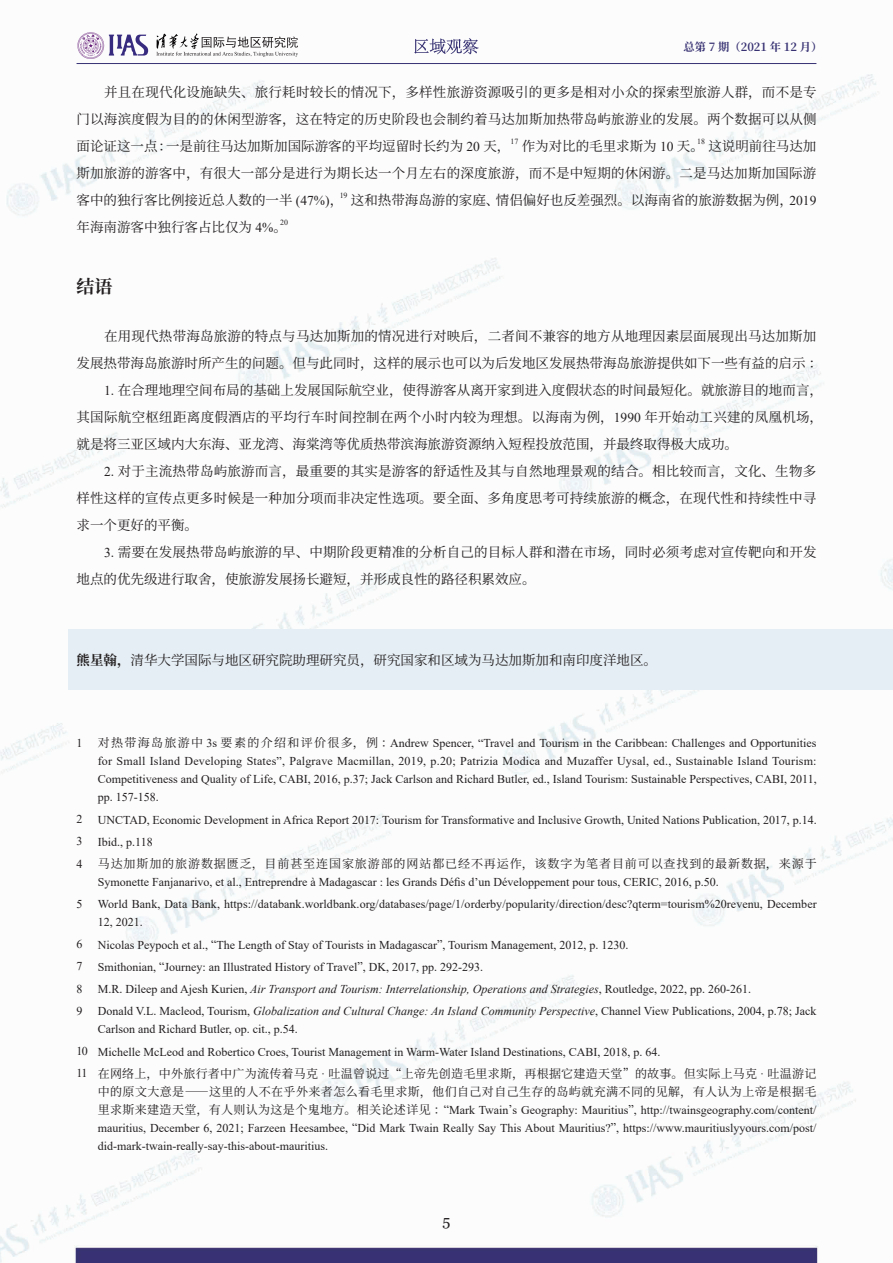
<style>
.page{position:relative;width:893px;height:1263px;background:#fff}
.page>*{position:absolute;margin:0;border:0;box-sizing:border-box;transform-origin:0 0}
.t1{font:700 18px "Source Han Serif CN";color:#231f20}
.t2{font:15px "Georgia";color:#231f20}
.t3{font:13.5px/27px "Source Han Serif CN";color:#231f20;text-align:justify}
.t4{font:12px/18px "Times New Roman";color:#231f20;text-align:justify}
.t5{font:12px/18px "Source Han Serif CN";letter-spacing:.035em;color:#231f20;text-align:right}
.t6{font:italic 12px "Times New Roman";color:#231f20}
.t7{font:12px "Source Han Serif CN";letter-spacing:.075em;color:#231f20}
.t8{font:700 11.25px "Source Han Serif CN";color:#383273}
.t9{font:7.8px "Times New Roman";color:#231f20}
.s1{font-family:"Times New Roman"}
.s2{font-weight:700}
.s3{font-family:"Source Han Serif CN"}
.s4{font-style:normal}
.s5{font-style:italic}
</style>
<div class="page">
<img style="left:0;top:49px;width:893px;height:1214px">
<svg style="left:414px;top:38px;width:65px;height:16px"></svg>
<hr style="left:77px;top:63px;width:739px;height:1px;background:#373273">
<svg style="left:77px;top:32px;width:71px;height:27px"></svg>
<svg style="left:156px;top:33px;width:142px;height:24px"></svg>
<div style="left:69px;top:629px;width:824px;height:61px;background:#e5eef4"></div>
<p class="t8" style="left:684px;top:41px;width:140px">总第 7 期（2021 年 12 月）</p>
<p class="t3" style="left:77px;top:79px;width:742px;text-indent:28px">并且在现代化设施缺失、旅行耗时较长的情况下，多样性旅游资源吸引的更多是相对小众的探索型旅游人群，而不是专门以海滨度假为目的的休闲型游客，这在特定的历史阶段也会制约着马达加斯加热带岛屿旅游业的发展。两个数据可以从侧面论证这一点：一是前往马达加斯加国际游客的平均逗留时长约为 <span class="s1">20</span> 天，</p>
<p class="t9" style="left:697px;top:136px;width:9px">18</p>
<p class="t3" style="left:77px;top:160px;width:741px">斯加旅游的游客中，有很大一部分是进行为期长达一个月左右的深度旅游，而不是中短期的休闲游。二是马达加斯加国际游客中的独行客比例接近总人数的一半 <span class="s1">(47%)</span>，</p>
<p class="t9" style="left:510px;top:136px;width:9px">17</p>
<p class="t3" style="left:522px;top:133px;width:296px">作为对比的毛里求斯为 <span class="s1">10</span> 天。这说明前往马达加</p>
<p class="t9" style="left:340px;top:190px;width:9px">19</p>
<p class="t3" style="left:351px;top:187px;width:467px">这和热带海岛游的家庭、情侣偏好也反差强烈。以海南省的旅游数据为例，<span class="s1">2019</span></p>
<p class="t3" style="left:77px;top:214px;width:212px">年海南游客中独行客占比仅为 <span class="s1">4%</span>。</p>
<p class="t9" style="left:280px;top:217px;width:9px">20</p>
<h1 class="t1" style="left:77px;top:276px;width:37px">结语</h1>
<p class="t3" style="left:77px;top:323px;width:747px;text-indent:28px">在用现代热带海岛旅游的特点与马达加斯加的情况进行对映后，二者间不兼容的地方从地理因素层面展现出马达加斯加发展热带海岛旅游时所产生的问题。但与此同时，这样的展示也可以为后发地区发展热带海岛旅游提供如下一些有益的启示：</p>
<p class="t3" style="left:77px;top:377px;width:748px;text-indent:28px"><span class="s1">1.</span> 在合理地理空间布局的基础上发展国际航空业，使得游客从离开家到进入度假状态的时间最短化。就旅游目的地而言，其国际航空枢纽距离度假酒店的平均行车时间控制在两个小时内较为理想。以海南为例，<span class="s1">1990</span> 年开始动工兴建的凤凰机场，就是将三亚区域内大东海、亚龙湾、海棠湾等优质热带滨海旅游资源纳入短程投放范围，并最终取得极大成功。</p>
<p class="t3" style="left:77px;top:458px;width:741px;text-indent:28px"><span class="s1">2.</span> 对于主流热带岛屿旅游而言，最重要的其实是游客的舒适性及其与自然地理景观的结合。相比较而言，文化、生物多样性这样的宣传点更多时候是一种加分项而非决定性选项。要全面、多角度思考可持续旅游的概念，在现代性和持续性中寻求一个更好的平衡。</p>
<p class="t3" style="left:77px;top:539px;width:742px;text-indent:28px"><span class="s1">3.</span> 需要在发展热带岛屿旅游的早、中期阶段更精准的分析自己的目标人群和潜在市场，同时必须考虑对宣传靶向和开发地点的优先级进行取舍，使旅游发展扬长避短，并形成良性的路径积累效应。</p>
<p class="t3" style="left:77px;top:647px;width:582px"><span class="s2">熊星翰，</span>清华大学国际与地区研究院助理研究员，研究国家和区域为马达加斯加和南印度洋地区。</p>
<p class="t4" style="left:77px;top:733px;width:7px">1</p>
<p class="t4" style="left:98px;top:734px;width:720px"><span class="s3">对热带海岛旅游中</span> 3s <span class="s3">要素的介绍和评价很多，例：</span>Andrew Spencer, “Travel and Tourism in the Caribbean: Challenges and Opportunities for Small Island Developing States”, Palgrave Macmillan, 2019, p.20; Patrizia Modica and Muzaffer Uysal, ed., Sustainable Island Tourism:<br>Competitiveness and Quality of Life, CABI, 2016, p.37; Jack Carlson and Richard Butler, ed., Island Tourism: Sustainable Perspectives, CABI, 2011, pp. 157-158.</p>
<p class="t4" style="left:77px;top:810px;width:7px">2</p>
<p class="t4" style="left:98px;top:810px;width:720px">UNCTAD, Economic Development in Africa Report 2017: Tourism for Transformative and Inclusive Growth, United Nations Publication, 2017, p.14.</p>
<p class="t4" style="left:77px;top:832px;width:7px">3</p>
<p class="t4" style="left:98px;top:832px;width:56px">Ibid., p.118</p>
<p class="t4" style="left:77px;top:854px;width:7px">4</p>
<p class="t7" style="left:98px;top:857px;width:720px">马达加斯加的旅游数据匮乏，目前甚至连国家旅游部的网站都已经不再运作，该数字为笔者目前可以查找到的最新数据，来源于</p>
<p class="t4" style="left:98px;top:873px;width:622px">Symonette Fanjanarivo, et al., Entreprendre à Madagascar : les Grands Défis d’un Développement pour tous, CERIC, 2016, p.50.</p>
<p class="t4" style="left:77px;top:894px;width:7px">5</p>
<p class="t4" style="left:98px;top:895px;width:720px">World Bank, Data Bank, https://databank.worldbank.org/databases/page/1/orderby/popularity/direction/desc?qterm=tourism%20revenu, December<br>12, 2021.</p>
<p class="t4" style="left:77px;top:935px;width:7px">6</p>
<p class="t4" style="left:98px;top:935px;width:532px">Nicolas Peypoch et al., “The Length of Stay of Tourists in Madagascar”, Tourism Management, 2012, p. 1230.</p>
<p class="t4" style="left:77px;top:957px;width:7px">7</p>
<p class="t4" style="left:98px;top:957px;width:387px">Smithonian, “Journey: an Illustrated History of Travel”, DK, 2017, pp. 292-293.</p>
<p class="t4" style="left:77px;top:979px;width:7px">8</p>
<p class="t6" style="left:98px;top:980px;width:655px"><span class="s4">M.R. Dileep and Ajesh Kurien,</span> Air Transport and Tourism: Interrelationship, Operations and Strategies<span class="s4">, Routledge, 2022, pp. 260-261.</span></p>
<p class="t4" style="left:77px;top:1001px;width:7px">9</p>
<p class="t4" style="left:98px;top:1002px;width:720px">Donald V.L. Macleod, Tourism, <span class="s5">Globalization and Cultural Change: An Island Community Perspective</span>, Channel View Publications, 2004, p.78; Jack<br>Carlson and Richard Butler, op. cit., p.54.</p>
<p class="t4" style="left:77px;top:1042px;width:585px">10 Michelle McLeod and Robertico Croes, Tourist Management in Warm-Water Island Destinations, CABI, 2018, p. 64.</p>
<p class="t5" style="left:77px;top:1065px;width:741px"><span class="s1">11</span> 在网络上，中外旅行者中广为流传着马克 <span class="s1">·</span> 吐温曾说过“上帝先创造毛里求斯，再根据它建造天堂”的故事。但实际上马克 <span class="s1">·</span> 吐温游记中的原文大意是——这里的人不在乎外来者怎么看毛里求斯，他们自己对自己生存的岛屿就充满不同的见解，有人认为上帝是根据毛</p>
<p class="t4" style="left:98px;top:1100px;width:720px"><span class="s3">里求斯来建造天堂，有人则认为这是个鬼地方。相关论述详见：</span>“Mark Twain’s Geography: Mauritius”, http://twainsgeography.com/content/ mauritius, December 6, 2021; Farzeen Heesambee, “Did Mark Twain Really Say This About Mauritius?”, https://www.mauritiuslyyours.com/post/ did-mark-twain-really-say-this-about-mauritius.</p>
<p class="t2" style="left:442px;top:1211px;width:9px">5</p>
</div>
